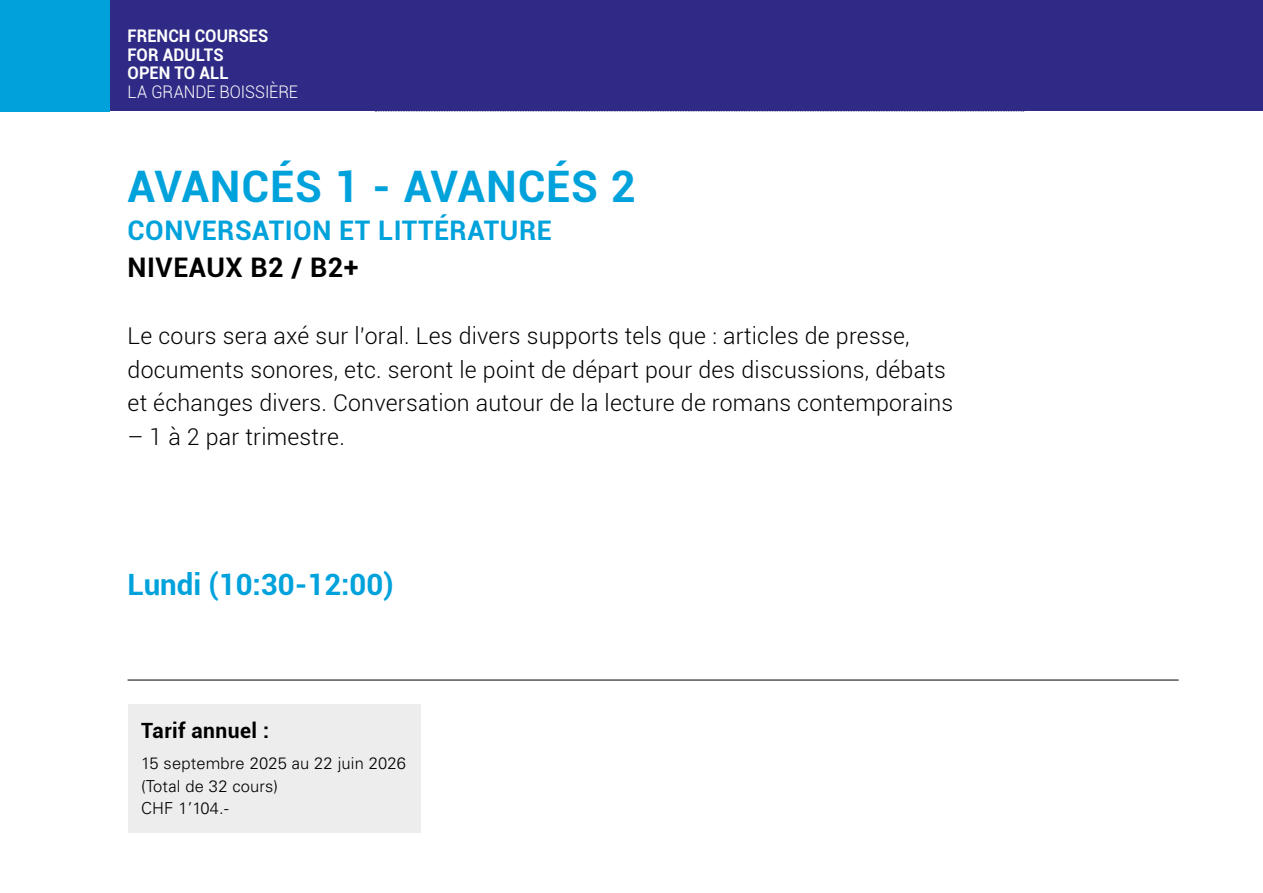
<style>
.page{position:relative;width:1263px;height:893px;background:#fff}
.page>*{position:absolute;margin:0;border:0;box-sizing:border-box;transform-origin:0 0}
.t1{font:700 43.5px "Roboto";letter-spacing:.02em;color:#00a2dc}
.t2{font:700 29.4px "Roboto";color:#00a2dc}
.t3{font:700 27px "Roboto";letter-spacing:.02em;color:#00a2dc}
.t4{font:700 27px "Roboto";letter-spacing:.02em;color:#000}
.t5{font:300 23.1px/33.6px "Roboto";letter-spacing:.01em;color:#000}
.t6{font:700 21px "Roboto";letter-spacing:.02em;color:#000}
.t7{font:700 17.4px/18.6px "Roboto";letter-spacing:.005em;color:#fff;scale:.95 1}
.t8{font:300 17.4px "Roboto";letter-spacing:-.01em;color:#fff;scale:.95 1}
.t9{font:300 16.5px/22.5px "Univers LT Std";letter-spacing:.01em;color:#000}
</style>
<div class="page">
<svg style="left:375px;top:111px;width:649px;height:1px"></svg>
<div style="left:128px;top:704px;width:293px;height:129px;background:#ededed"></div>
<hr style="left:128px;top:680px;width:1051px;height:1px;background:#000">
<div style="left:0;top:0;width:1263px;height:111px;background:#2f2a85"></div>
<div style="left:0;top:0;width:110px;height:111px;background:#00a2dc"></div>
<p class="t7" style="left:128px;top:26px;width:150px">FRENCH COURSES<br>FOR ADULTS<br>OPEN TO ALL</p>
<p class="t8" style="left:128px;top:80px;width:181px">LA GRANDE BOISSIÈRE</p>
<h1 class="t1" style="left:128px;top:156px;width:510px">AVANCÉS 1 - AVANCÉS 2</h1>
<p class="t3" style="left:128px;top:211px;width:426px">CONVERSATION ET LITTÉRATURE</p>
<p class="t4" style="left:128px;top:248px;width:233px">NIVEAUX B2 / B2+</p>
<p class="t5" style="left:128px;top:318px;width:827px">Le cours sera axé sur l’oral. Les divers supports tels que : articles de presse, documents sonores, etc. seront le point de départ pour des discussions, débats et échanges divers. Conversation autour de la lecture de romans contemporains</p>
<p class="t5" style="left:128px;top:419px;width:219px">– 1 à 2 par trimestre.</p>
<p class="t2" style="left:128px;top:564px;width:267px">Lundi (10:30-12:00)</p>
<p class="t6" style="left:141px;top:716px;width:130px">Tarif annuel :</p>
<p class="t9" style="left:141px;top:752px;width:266px">15 septembre 2025 au 22 juin 2026 (Total de 32 cours)<br>CHF 1’104.-</p>
</div>
